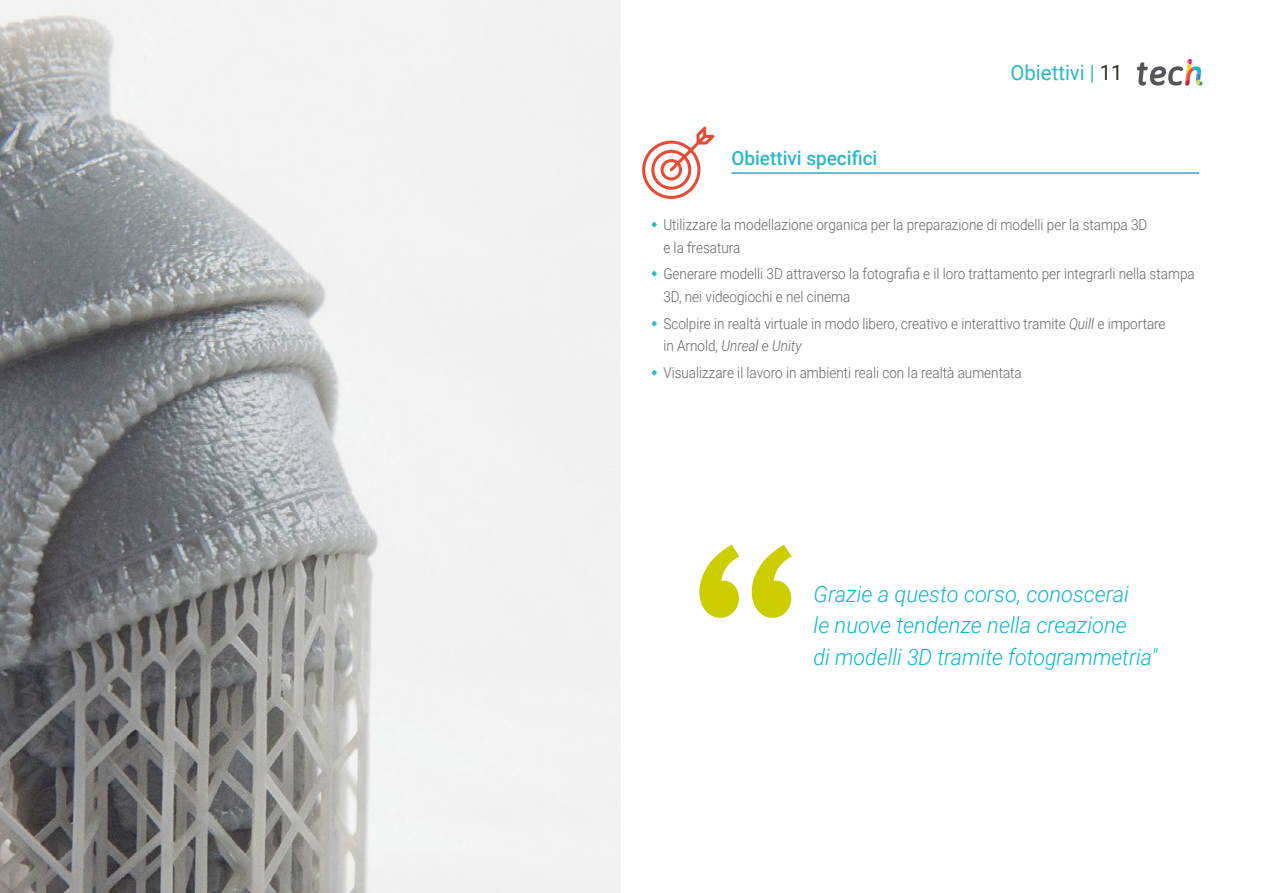
<style>
.page{position:relative;width:1263px;height:893px;background:#fff}
.page>*{position:absolute;margin:0;border:0;box-sizing:border-box;transform-origin:0 0}
.t1{font:italic 300 22.5px/31.5px "Roboto";color:#0fb6cf}
.t2{font:21px "Roboto";color:#2db8c5}
.t3{font:500 19.5px "Roboto";color:#2db8c5}
.t4{font:300 15px/22.5px "Roboto";color:#61646a;scale:.9 1}
.s1{color:#312e20}
.s2{font-style:italic}
</style>
<div class="page">
<img style="left:0;top:0;width:621px;height:893px">
<svg style="left:1137px;top:59px;width:65px;height:27px"></svg>
<svg style="left:699px;top:545px;width:92px;height:73px"></svg>
<hr style="left:731px;top:173px;width:468px;height:1px;background:#2db8c5">
<svg style="left:642px;top:127px;width:72px;height:72px"></svg>
<h3 class="t3" style="left:731px;top:144px;width:147px">Obiettivi specifici</h3>
<h2 class="t2" style="left:1010px;top:57px;width:114px">Obiettivi | <span class="s1">11</span></h2>
<p class="t4" style="left:663px;top:213px;width:539px">Utilizzare la modellazione organica per la preparazione di modelli per la stampa 3D e la fresatura</p>
<p class="t4" style="left:663px;top:262px;width:592px">Generare modelli 3D attraverso la fotografia e il loro trattamento per integrarli nella stampa<br>3D, nei videogiochi e nel cinema</p>
<p class="t4" style="left:663px;top:311px;width:559px">Scolpire in realtà virtuale in modo libero, creativo e interattivo tramite <span class="s2">Quill</span> e importare in Arnold, <span class="s2">Unreal</span> e <span class="s2">Unity</span></p>
<p class="t4" style="left:663px;top:361px;width:400px">Visualizzare il lavoro in ambienti reali con la realtà aumentata</p>
<h1 class="t1" style="left:813px;top:577px;width:345px">Grazie a questo corso, conoscerai<br>le nuove tendenze nella creazione<br>di modelli 3D tramite fotogrammetria"</h1>
</div>
